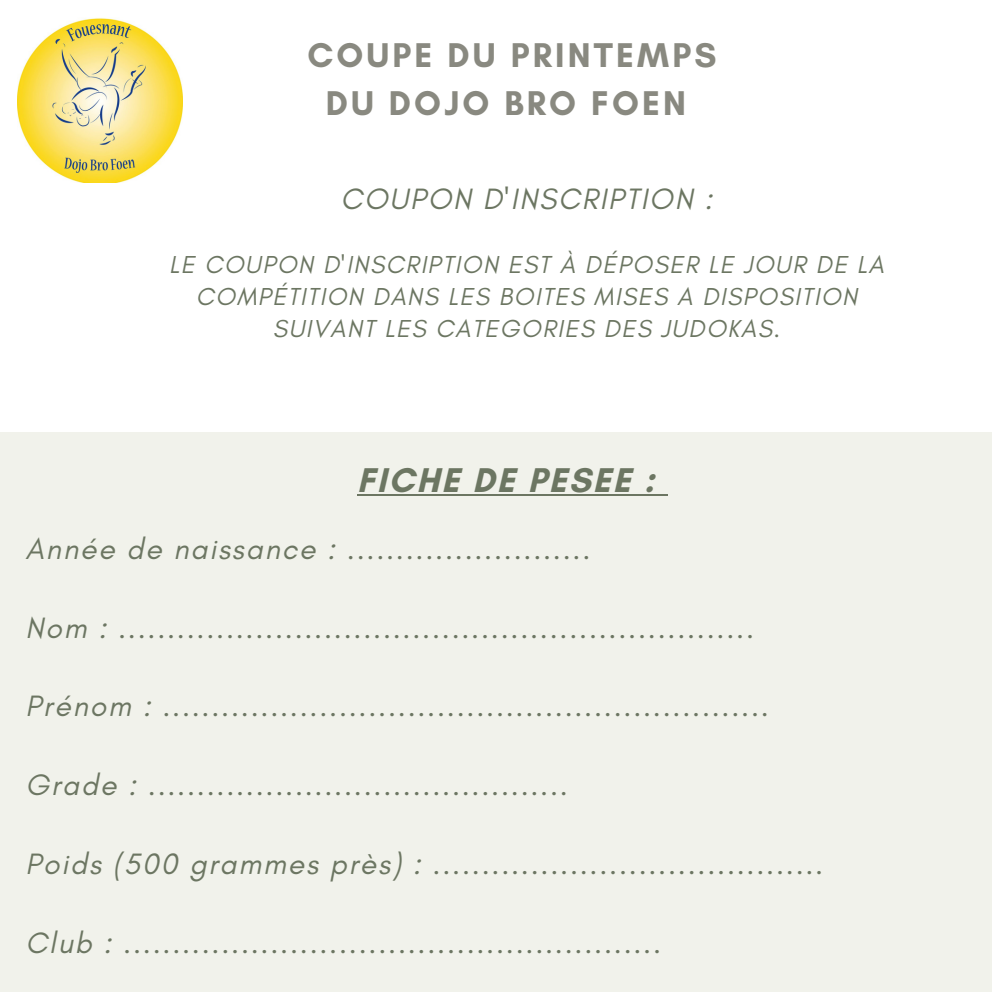
<style>
.page{position:relative;width:992px;height:992px;background:#f1f2eb}
.page>*{position:absolute;margin:0;border:0;box-sizing:border-box;transform-origin:0 0}
.t1{font:700 35px/48.8px "Glacial Indifference";letter-spacing:.09em;color:#898980;text-align:center}
.t2{font:700 35px "Glacial Indifference";letter-spacing:.06em;color:#6c7662}
.t3{font:italic 30px "Glacial Indifference";letter-spacing:.06em;color:#6c7662}
.t4{font:italic 25px/32px "Glacial Indifference";letter-spacing:.06em;color:#6c7662;text-align:center}
</style>
<div class="page">
<div style="left:0;top:0;width:992px;height:432px;background:#fff"></div>
<img style="left:17px;top:18px;width:165px;height:164px">
<hr style="left:357px;top:494px;width:300px;height:2px;background:#6c7662">
<svg style="left:657px;top:494px;width:11px;height:2px"></svg>
<p class="t1" style="left:307px;top:30px;width:410px">COUPE DU PRINTEMPS<br>DU DOJO BRO FOEN</p>
<h2 class="t3" style="left:340px;top:181px;width:373px">COUPON D'INSCRIPTION :</h2>
<p class="t4" style="left:169px;top:248px;width:716px">LE COUPON D'INSCRIPTION EST À DÉPOSER LE JOUR DE LA<br>COMPÉTITION DANS LES BOITES MISES A DISPOSITION<br>SUIVANT LES CATEGORIES DES JUDOKAS.</p>
<h1 class="t2" style="left:357px;top:459px;width:299px">FICHE DE PESEE :</h1>
<h1 class="t3" style="left:26px;top:530px;width:566px">Année de naissance : .........................</h1>
<h3 class="t3" style="left:26px;top:609px;width:730px">Nom : .................................................................</h3>
<h3 class="t3" style="left:26px;top:688px;width:745px">Prénom : ..............................................................</h3>
<h3 class="t3" style="left:26px;top:767px;width:544px">Grade : ...........................................</h3>
<h3 class="t3" style="left:26px;top:845px;width:799px">Poids (500 grammes près) : ........................................</h3>
<h3 class="t3" style="left:26px;top:924px;width:637px">Club : .......................................................</h3>
</div>
